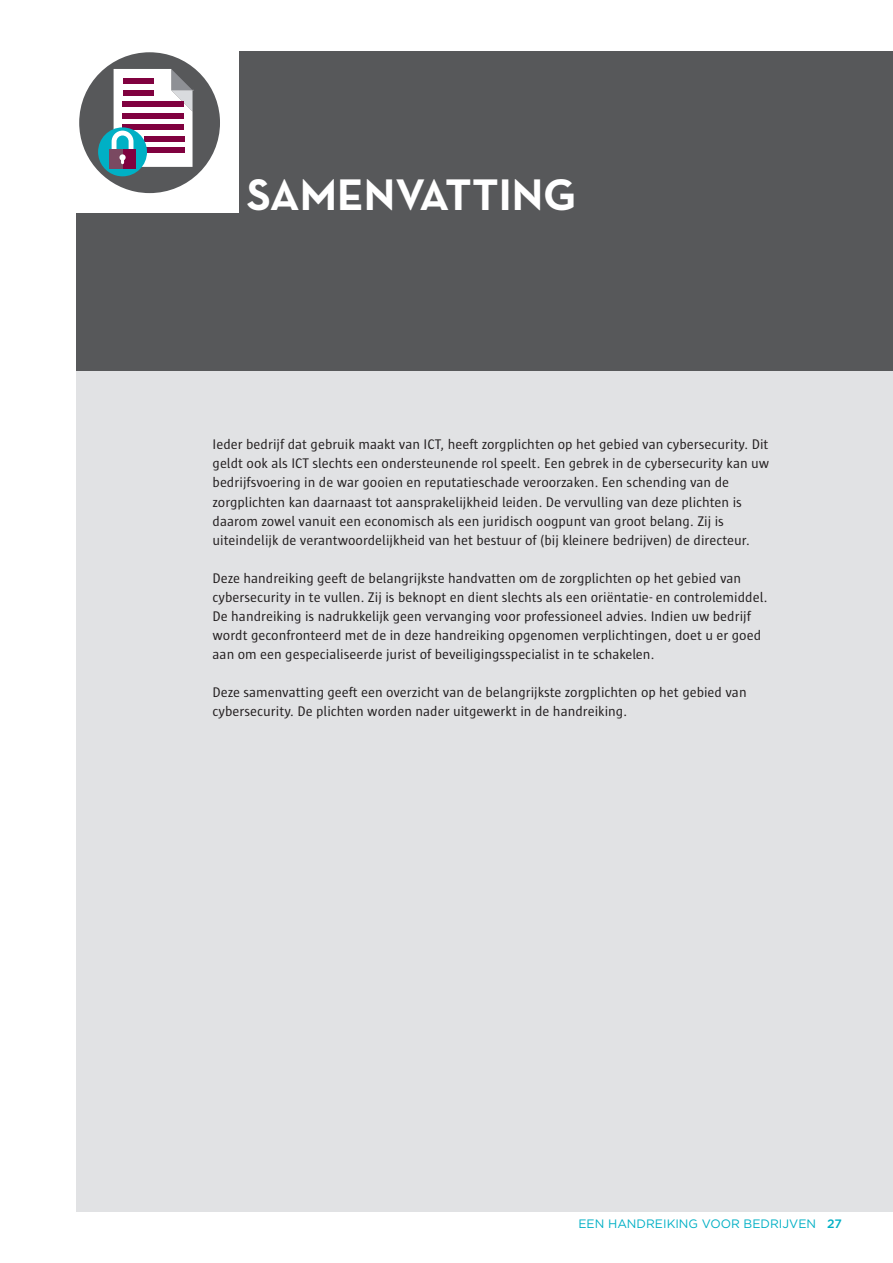
<style>
.page{position:relative;width:893px;height:1263px;background:#fff}
.page>*{position:absolute;margin:0;border:0;box-sizing:border-box;transform-origin:0 0}
.t1{font:700 45px "Neutraface Text";color:#fff}
.t2{font:14.25px/19px "Sun";color:#231f20}
.t3{font:12.15px "Gotham";color:#00b0c5}
.s1{font-weight:500}
</style>
<div class="page">
<div style="left:77px;top:51px;width:816px;height:1161px;background:#e1e2e4"></div>
<div style="left:77px;top:51px;width:816px;height:320px;background:#57585a"></div>
<div style="left:54px;top:38px;width:184px;height:175px;background:#fff"></div>
<svg style="left:79px;top:52px;width:141px;height:141px"></svg>
<h1 class="t1" style="left:247px;top:169px;width:331px">SAMENVATTING</h1>
<p class="t2" style="left:213px;top:435px;width:558px">Ieder bedrijf dat gebruik maakt van ICT, heeft zorgplichten op het gebied van cybersecurity. Dit geldt ook als ICT slechts een ondersteunende rol speelt. Een gebrek in de cybersecurity kan uw bedrijfsvoering in de war gooien en reputatieschade veroorzaken. Een schending van de zorgplichten kan daarnaast tot aansprakelijkheid leiden. De vervulling van deze plichten is daarom zowel vanuit een economisch als een juridisch oogpunt van groot belang. Zij is uiteindelijk de verantwoordelijkheid van het bestuur of (bij kleinere bedrijven) de directeur.</p>
<p class="t2" style="left:213px;top:569px;width:556px">Deze handreiking geeft de belangrijkste handvatten om de zorgplichten op het gebied van cybersecurity in te vullen. Zij is beknopt en dient slechts als een oriëntatie- en controlemiddel.<br>De handreiking is nadrukkelijk geen vervanging voor professioneel advies. Indien uw bedrijf wordt geconfronteerd met de in deze handreiking opgenomen verplichtingen, doet u er goed aan om een gespecialiseerde jurist of beveiligingsspecialist in te schakelen.</p>
<p class="t2" style="left:213px;top:683px;width:536px">Deze samenvatting geeft een overzicht van de belangrijkste zorgplichten op het gebied van cybersecurity. De plichten worden nader uitgewerkt in de handreiking.</p>
<p class="t3" style="left:578px;top:1219px;width:265px">EEN HANDREIKING VOOR BEDRIJVEN <span class="s1">27</span></p>
</div>
